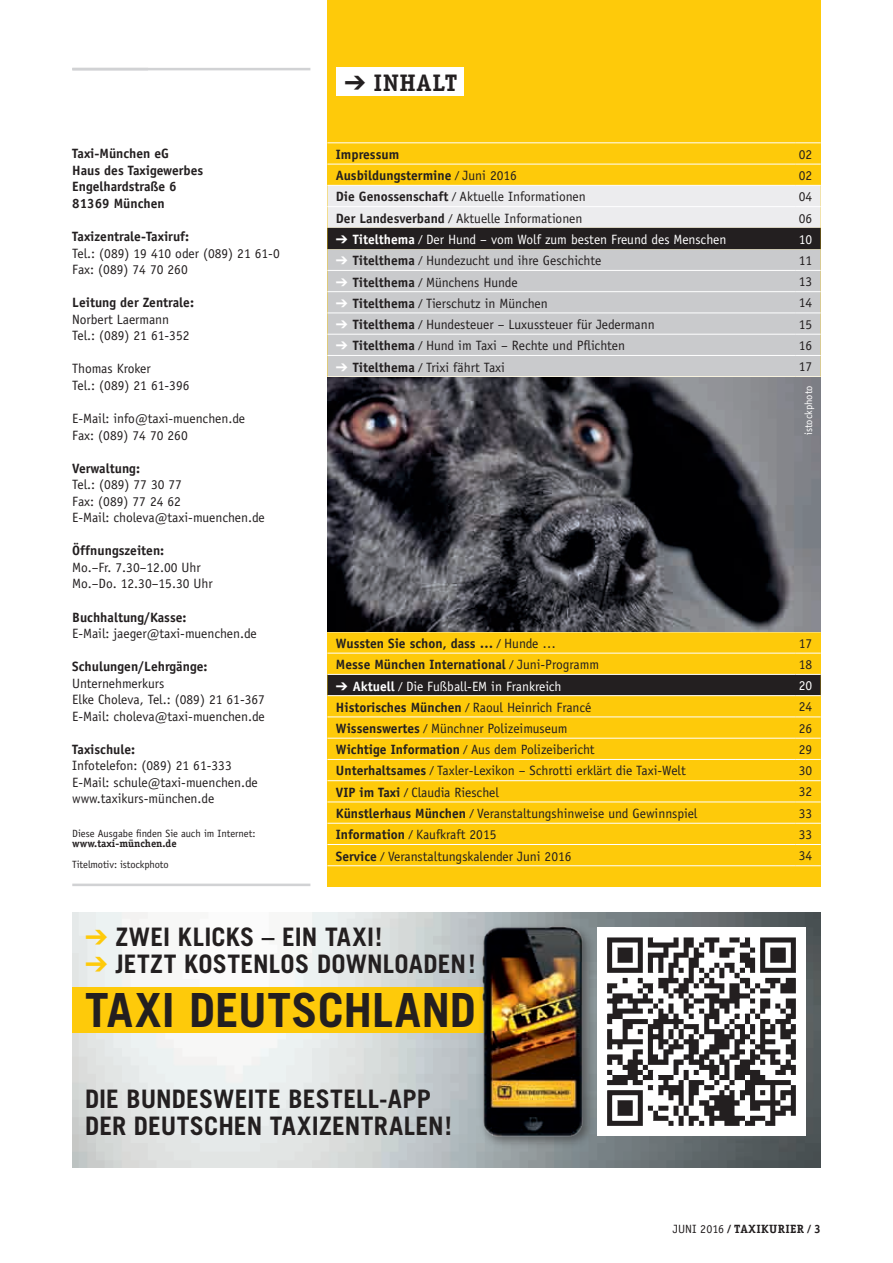
<style>
.page{position:relative;width:893px;height:1263px;background:#fff}
.page>*{position:absolute;margin:0;border:0;box-sizing:border-box;transform-origin:0 0}
.t1{font:700 47.1px "Trade Gothic";color:#231f20}
.t2{font:700 25.5px/27px "Trade Gothic";letter-spacing:.005em;color:#231f20}
.t3{font:700 24px "Officina Serif";letter-spacing:.03em;color:#231f20}
.t4{font:13.5px/16.5px "Officina Sans";color:#231f20}
.t5{font:700 13.5px/16.5px "Officina Sans";color:#231f20}
.t6{font:13.5px "Officina Sans";color:#fff}
.t7{font:13.5px "Officina Sans";letter-spacing:-.02em;color:#231f20}
.t8{font:700 12px "Officina Serif";letter-spacing:.03em;color:#231f20}
.t9{font:10.5px "Officina Sans";letter-spacing:-.01em;color:#231f20}
.t10{font:700 10.5px "Officina Serif";color:#231f20}
.t11{font:10.5px "Officina Sans";color:#fff}
.s1{font-weight:400}
.s2{font-weight:700}
.s3{color:#fff}
.s4{color:#feca0a}
.s5{font-family:"Officina Sans";font-weight:400}
</style>
<div class="page">
<div style="left:327px;top:0;width:494px;height:886px;background:#feca0a"></div>
<div style="left:336px;top:68px;width:128px;height:28px;background:#fff"></div>
<hr style="left:72px;top:883px;width:238px;height:3px;background:#d1d2d4">
<div style="left:327px;top:228px;width:494px;height:21px;background:#231f20"></div>
<div style="left:327px;top:249px;width:494px;height:127px;background:#c9cacc"></div>
<svg style="left:327px;top:632px;width:494px;height:65px"></svg>
<hr style="left:327px;top:142px;width:468px;height:1px;background:#fff">
<svg style="left:795px;top:142px;width:26px;height:1px"></svg>
<hr style="left:327px;top:164px;width:468px;height:1px;background:#fff">
<svg style="left:795px;top:164px;width:26px;height:1px"></svg>
<svg style="left:327px;top:185px;width:494px;height:43px;background:#ececed"></svg>
<hr style="left:327px;top:270px;width:468px;height:1px;background:#fff">
<svg style="left:795px;top:270px;width:26px;height:1px"></svg>
<hr style="left:327px;top:291px;width:468px;height:1px;background:#fff">
<svg style="left:795px;top:291px;width:26px;height:1px"></svg>
<hr style="left:327px;top:313px;width:468px;height:1px;background:#fff">
<svg style="left:795px;top:313px;width:26px;height:1px"></svg>
<hr style="left:327px;top:334px;width:468px;height:1px;background:#fff">
<svg style="left:795px;top:334px;width:26px;height:1px"></svg>
<hr style="left:327px;top:355px;width:468px;height:1px;background:#fff">
<svg style="left:795px;top:355px;width:26px;height:1px"></svg>
<hr style="left:327px;top:376px;width:468px;height:1px;background:#fff">
<svg style="left:795px;top:376px;width:26px;height:1px"></svg>
<hr style="left:327px;top:631px;width:468px;height:1px;background:#fff">
<svg style="left:795px;top:631px;width:26px;height:1px"></svg>
<hr style="left:327px;top:653px;width:468px;height:1px;background:#fff">
<svg style="left:795px;top:653px;width:26px;height:1px"></svg>
<hr style="left:327px;top:674px;width:468px;height:1px;background:#fff">
<svg style="left:795px;top:674px;width:26px;height:1px"></svg>
<hr style="left:327px;top:695px;width:468px;height:1px;background:#fff">
<svg style="left:795px;top:695px;width:26px;height:1px"></svg>
<hr style="left:327px;top:716px;width:468px;height:1px;background:#fff">
<svg style="left:795px;top:716px;width:26px;height:1px"></svg>
<hr style="left:327px;top:738px;width:468px;height:1px;background:#fff">
<svg style="left:795px;top:738px;width:26px;height:1px"></svg>
<hr style="left:327px;top:759px;width:468px;height:1px;background:#fff">
<svg style="left:795px;top:759px;width:26px;height:1px"></svg>
<hr style="left:327px;top:780px;width:468px;height:1px;background:#fff">
<svg style="left:795px;top:780px;width:26px;height:1px"></svg>
<hr style="left:327px;top:801px;width:468px;height:1px;background:#fff">
<svg style="left:795px;top:801px;width:26px;height:1px"></svg>
<hr style="left:327px;top:823px;width:468px;height:1px;background:#fff">
<svg style="left:795px;top:823px;width:26px;height:1px"></svg>
<hr style="left:327px;top:844px;width:468px;height:1px;background:#fff">
<svg style="left:795px;top:844px;width:26px;height:1px"></svg>
<hr style="left:327px;top:865px;width:468px;height:1px;background:#fff">
<svg style="left:795px;top:865px;width:26px;height:1px"></svg>
<img style="left:327px;top:377px;width:494px;height:254px">
<hr style="left:72px;top:68px;width:238px;height:2px;background:#d1d2d4">
<img style="left:72px;top:912px;width:749px;height:255px">
<img style="left:597px;top:927px;width:209px;height:208px">
<div style="left:72px;top:987px;width:494px;height:46px;background:#feca0a"></div>
<img style="left:469px;top:912px;width:127px;height:240px">
<p class="t5" style="left:72px;top:145px;width:133px">Taxi-München eG<br>Haus des Taxigewerbes<br>Engelhardstraße 6<br>81369 München</p>
<p class="t5" style="left:72px;top:228px;width:118px">Taxizentrale-Taxiruf:</p>
<p class="t4" style="left:72px;top:245px;width:209px">Tel.: (089) 19 410 oder (089) 21 61-0<br>Fax: (089) 74 70 260</p>
<p class="t5" style="left:72px;top:294px;width:123px">Leitung der Zentrale:</p>
<p class="t4" style="left:72px;top:311px;width:119px">Norbert Laermann<br>Tel.: (089) 21 61-352</p>
<p class="t4" style="left:72px;top:361px;width:119px">Thomas Kroker<br>Tel.: (089) 21 61-396</p>
<p class="t4" style="left:72px;top:410px;width:174px">E-Mail: info@taxi-muenchen.de<br>Fax: (089) 74 70 260</p>
<p class="t5" style="left:72px;top:460px;width:69px">Verwaltung:</p>
<p class="t4" style="left:72px;top:476px;width:194px">Tel.: (089) 77 30 77<br>Fax: (089) 77 24 62<br>E-Mail: choleva@taxi-muenchen.de</p>
<p class="t5" style="left:72px;top:542px;width:93px">Öffnungszeiten:</p>
<p class="t4" style="left:72px;top:559px;width:142px">Mo.–Fr. 7.30–12.00 Uhr<br>Mo.–Do. 12.30–15.30 Uhr</p>
<p class="t5" style="left:72px;top:608px;width:116px">Buchhaltung/Kasse:</p>
<p class="t4" style="left:72px;top:625px;width:186px">E-Mail: jaeger@taxi-muenchen.de</p>
<p class="t5" style="left:72px;top:658px;width:137px">Schulungen/Lehrgänge:</p>
<p class="t4" style="left:72px;top:675px;width:194px">Unternehmerkurs<br>Elke Choleva, Tel.: (089) 21 61-367<br>E-Mail: choleva@taxi-muenchen.de</p>
<p class="t5" style="left:72px;top:741px;width:64px">Taxischule:</p>
<p class="t4" style="left:72px;top:757px;width:187px">Infotelefon: (089) 21 61-333<br>E-Mail: schule@taxi-muenchen.de www.taxikurs-münchen.de</p>
<p class="t9" style="left:72px;top:827px;width:185px">Diese Ausgabe finden Sie auch im Internet:</p>
<p class="t10" style="left:72px;top:837px;width:106px">www.taxi-münchen.de</p>
<p class="t9" style="left:72px;top:858px;width:98px">Titelmotiv: istockphoto</p>
<h3 class="t3" style="left:344px;top:68px;width:114px">➔ INHALT</h3>
<p class="t5" style="left:336px;top:146px;width:65px">Impressum</p>
<p class="t4" style="left:799px;top:146px;width:15px">02</p>
<p class="t5" style="left:336px;top:167px;width:183px">Ausbildungstermine <span class="s1">⁄ Juni 2016</span></p>
<p class="t4" style="left:799px;top:167px;width:15px">02</p>
<p class="t4" style="left:336px;top:188px;width:251px"><span class="s2">Die Genossenschaft</span> ⁄ Aktuelle Informationen</p>
<p class="t4" style="left:799px;top:188px;width:15px">04</p>
<p class="t4" style="left:336px;top:210px;width:248px"><span class="s2">Der Landesverband</span> ⁄ Aktuelle Informationen</p>
<p class="t4" style="left:799px;top:210px;width:15px">06</p>
<p class="t6" style="left:336px;top:232px;width:392px">➔ <span class="s2">Titelthema</span> ⁄ Der Hund – vom Wolf zum besten Freund des Menschen</p>
<p class="t6" style="left:799px;top:231px;width:15px">10</p>
<p class="t4" style="left:336px;top:252px;width:267px"><span class="s3">➔</span> <span class="s2">Titelthema</span> ⁄ Hundezucht und ihre Geschichte</p>
<p class="t4" style="left:799px;top:252px;width:15px">11</p>
<p class="t7" style="left:336px;top:274px;width:183px"><span class="s3">➔</span> <span class="s2">Titelthema</span> ⁄ Münchens Hunde</p>
<p class="t4" style="left:799px;top:273px;width:15px">13</p>
<p class="t4" style="left:336px;top:295px;width:213px"><span class="s3">➔</span> <span class="s2">Titelthema</span> ⁄ Tierschutz in München</p>
<p class="t4" style="left:799px;top:295px;width:15px">14</p>
<p class="t4" style="left:336px;top:316px;width:320px"><span class="s3">➔</span> <span class="s2">Titelthema</span> ⁄ Hundesteuer – Luxussteuer für Jedermann</p>
<p class="t4" style="left:799px;top:316px;width:15px">15</p>
<p class="t4" style="left:336px;top:338px;width:291px"><span class="s3">➔</span> <span class="s2">Titelthema</span> ⁄ Hund im Taxi – Rechte und Pflichten</p>
<p class="t4" style="left:799px;top:337px;width:15px">16</p>
<p class="t4" style="left:336px;top:359px;width:171px"><span class="s3">➔</span> <span class="s2">Titelthema</span> ⁄ Trixi fährt Taxi</p>
<p class="t4" style="left:799px;top:358px;width:15px">17</p>
<p class="t11" style="left:802px;top:435px;width:51px;rotate:-90deg">istockphoto</p>
<p class="t5" style="left:336px;top:635px;width:222px">Wussten Sie schon, dass … <span class="s1">⁄ Hunde …</span></p>
<p class="t4" style="left:799px;top:635px;width:15px">17</p>
<p class="t5" style="left:336px;top:656px;width:265px">Messe München International <span class="s1">⁄ Juni-Programm</span></p>
<p class="t4" style="left:799px;top:656px;width:15px">18</p>
<p class="t6" style="left:336px;top:678px;width:227px">➔ <span class="s2">Aktuell</span> ⁄ Die Fußball-EM in Frankreich</p>
<p class="t6" style="left:799px;top:678px;width:15px">20</p>
<p class="t4" style="left:336px;top:699px;width:257px"><span class="s2">Historisches München</span> ⁄ Raoul Heinrich Francé</p>
<p class="t4" style="left:799px;top:699px;width:15px">24</p>
<p class="t4" style="left:336px;top:720px;width:233px"><span class="s2">Wissenswertes</span> ⁄ Münchner Polizeimuseum</p>
<p class="t4" style="left:799px;top:720px;width:15px">26</p>
<p class="t4" style="left:336px;top:741px;width:260px"><span class="s2">Wichtige Information</span> ⁄ Aus dem Polizeibericht</p>
<p class="t4" style="left:799px;top:741px;width:15px">29</p>
<p class="t4" style="left:336px;top:763px;width:351px"><span class="s2">Unterhaltsames</span> ⁄ Taxler-Lexikon – Schrotti erklärt die Taxi-Welt</p>
<p class="t4" style="left:799px;top:762px;width:15px">30</p>
<p class="t4" style="left:336px;top:784px;width:164px"><span class="s2">VIP im Taxi</span> ⁄ Claudia Rieschel</p>
<p class="t4" style="left:799px;top:784px;width:15px">32</p>
<p class="t4" style="left:336px;top:805px;width:363px"><span class="s2">Künstlerhaus München</span> ⁄ Veranstaltungshinweise und Gewinnspiel</p>
<p class="t4" style="left:799px;top:805px;width:15px">33</p>
<p class="t4" style="left:336px;top:826px;width:162px"><span class="s2">Information</span> ⁄ Kaufkraft 2015</p>
<p class="t4" style="left:799px;top:826px;width:15px">33</p>
<p class="t4" style="left:336px;top:848px;width:237px"><span class="s2">Service</span> ⁄ Veranstaltungskalender Juni 2016</p>
<p class="t4" style="left:799px;top:847px;width:15px">34</p>
<h2 class="t2" style="left:85px;top:923px;width:299px"><span class="s4">➔</span> ZWEI KLICKS – EIN TAXI!</h2>
<h2 class="t2" style="left:85px;top:950px;width:392px"><span class="s4">➔</span> JETZT KOSTENLOS DOWNLOADEN!</h2>
<h1 class="t1" style="left:85px;top:981px;width:393px">TAXI DEUTSCHLAND</h1>
<h2 class="t2" style="left:85px;top:1085px;width:368px">DIE BUNDESWEITE BESTELL-APP<br>DER DEUTSCHEN TAXIZENTRALEN!</h2>
<p class="t8" style="left:673px;top:1222px;width:149px"><span class="s5">JUNI 2016</span> ⁄ TAXIKURIER ⁄ 3</p>
</div>
